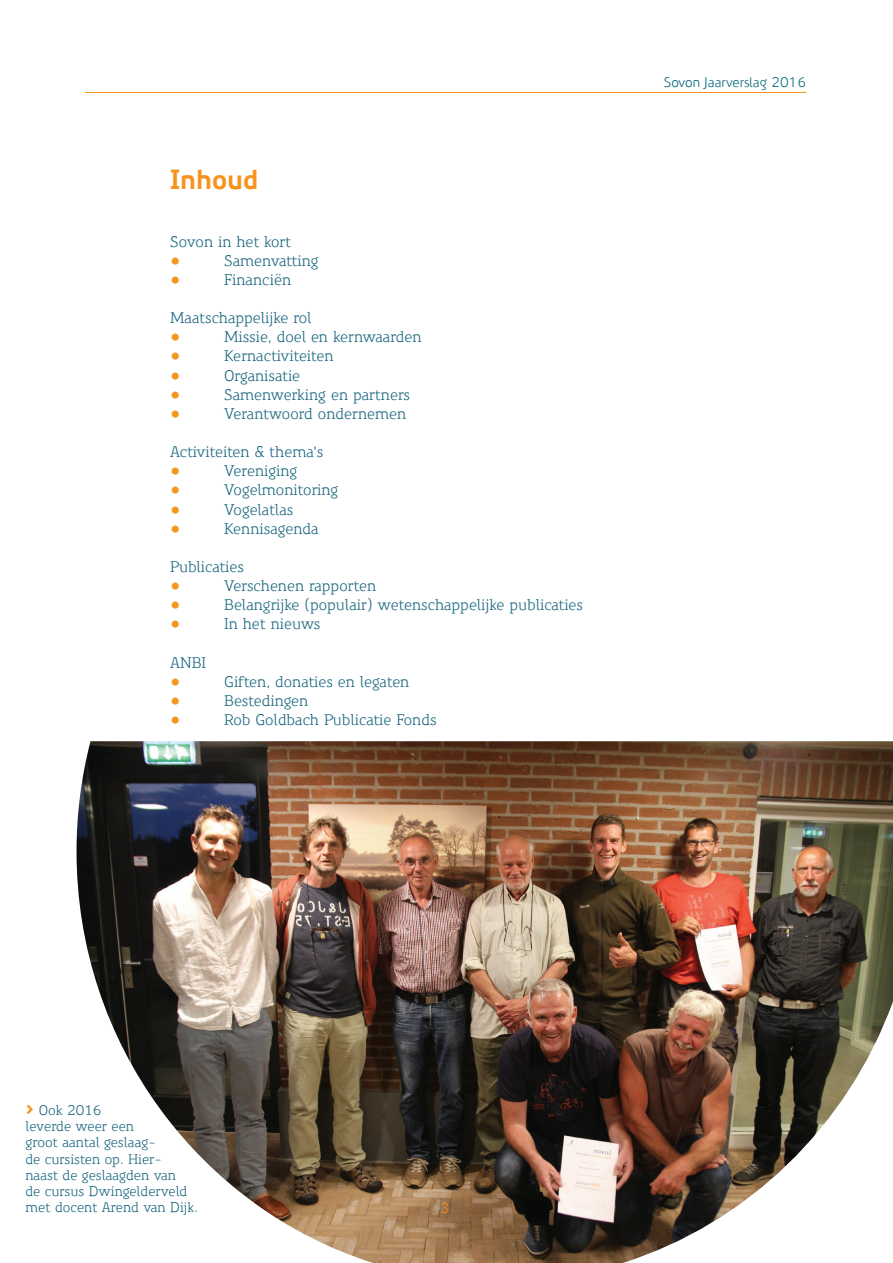
<style>
.page{position:relative;width:893px;height:1263px;background:#fff}
.page>*{position:absolute;margin:0;border:0;box-sizing:border-box;transform-origin:0 0}
.t1{font:700 27px "Precious Sans";color:#f7931d}
.t2{font:15px "Precious Serif";color:#15637d}
.t3{font:15px "Precious Serif";color:#f2961e}
.t4{font:13.5px/16.2px "Precious Serif";color:#15637d}
.t5{font:13.5px "Precious Sans";color:#00657c}
.t6{font:13.5px "Precious Sans";color:#f7931d}
.s1{font-weight:700;font-size:18px;color:#f7931d}
</style>
<div class="page">
<img style="left:77px;top:741px;width:816px;height:522px">
<hr style="left:85px;top:92px;width:721px;height:1px;background:#f7931d">
<h1 class="t1" style="left:170px;top:162px;width:90px">Inhoud</h1>
<p class="t2" style="left:170px;top:232px;width:123px">Sovon in het kort</p>
<p class="t3" style="left:170px;top:251px;width:12px">•</p>
<p class="t2" style="left:224px;top:251px;width:96px">Samenvatting</p>
<p class="t3" style="left:170px;top:270px;width:12px">•</p>
<p class="t2" style="left:224px;top:270px;width:69px">Financiën</p>
<p class="t2" style="left:170px;top:308px;width:143px">Maatschappelijke rol</p>
<p class="t3" style="left:170px;top:327px;width:12px">•</p>
<p class="t2" style="left:224px;top:327px;width:199px">Missie, doel en kernwaarden</p>
<p class="t3" style="left:170px;top:347px;width:12px">•</p>
<p class="t2" style="left:224px;top:347px;width:111px">Kernactiviteiten</p>
<p class="t3" style="left:170px;top:366px;width:12px">•</p>
<p class="t2" style="left:224px;top:366px;width:78px">Organisatie</p>
<p class="t3" style="left:170px;top:385px;width:12px">•</p>
<p class="t2" style="left:224px;top:385px;width:188px">Samenwerking en partners</p>
<p class="t3" style="left:170px;top:404px;width:12px">•</p>
<p class="t2" style="left:224px;top:404px;width:184px">Verantwoord ondernemen</p>
<p class="t2" style="left:170px;top:442px;width:155px">Activiteiten &amp; thema’s</p>
<p class="t3" style="left:170px;top:461px;width:12px">•</p>
<p class="t2" style="left:224px;top:461px;width:75px">Vereniging</p>
<p class="t3" style="left:170px;top:481px;width:12px">•</p>
<p class="t2" style="left:224px;top:481px;width:116px">Vogelmonitoring</p>
<p class="t3" style="left:170px;top:500px;width:12px">•</p>
<p class="t2" style="left:224px;top:500px;width:71px">Vogelatlas</p>
<p class="t3" style="left:170px;top:519px;width:12px">•</p>
<p class="t2" style="left:224px;top:519px;width:96px">Kennisagenda</p>
<p class="t2" style="left:170px;top:557px;width:75px">Publicaties</p>
<p class="t3" style="left:170px;top:576px;width:12px">•</p>
<p class="t2" style="left:224px;top:576px;width:154px">Verschenen rapporten</p>
<p class="t3" style="left:170px;top:595px;width:12px">•</p>
<p class="t2" style="left:224px;top:595px;width:360px">Belangrijke (populair) wetenschappelijke publicaties</p>
<p class="t3" style="left:170px;top:615px;width:12px">•</p>
<p class="t2" style="left:224px;top:615px;width:98px">In het nieuws</p>
<p class="t2" style="left:170px;top:653px;width:38px">ANBI</p>
<p class="t3" style="left:170px;top:672px;width:12px">•</p>
<p class="t2" style="left:224px;top:672px;width:187px">Giften, donaties en legaten</p>
<p class="t3" style="left:170px;top:691px;width:12px">•</p>
<p class="t2" style="left:224px;top:691px;width:86px">Bestedingen</p>
<p class="t3" style="left:170px;top:710px;width:12px">•</p>
<p class="t2" style="left:224px;top:710px;width:214px">Rob Goldbach Publicatie Fonds</p>
<p class="t5" style="left:664px;top:73px;width:144px">Sovon Jaarverslag 2016</p>
<p class="t4" style="left:26px;top:1102px;width:174px"><span class="s1">&gt;</span> Ook 2016<br>leverde weer een<br>groot aantal geslaag-<br>de cursisten op. Hier&shy;naast de geslaagden van<br>de cursus Dwingelderveld met docent Arend van Dijk.</p>
<p class="t6" style="left:441px;top:1199px;width:10px">3</p>
</div>
